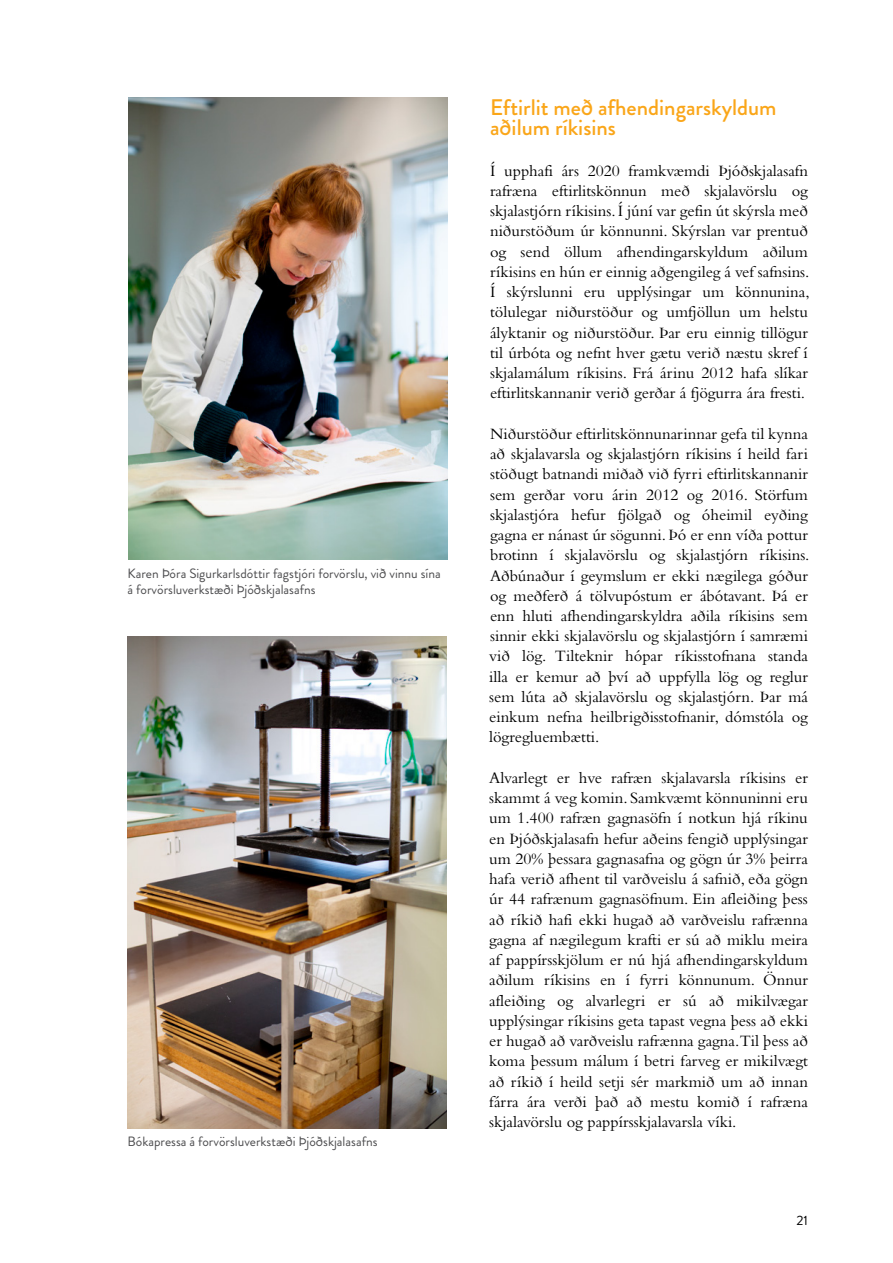
<style>
.page{position:relative;width:893px;height:1263px;background:#fff}
.page>*{position:absolute;margin:0;border:0;box-sizing:border-box;transform-origin:0 0}
.t1{font:500 22.5px/20.2px "Brandon Grotesque";color:#faa619}
.t2{font:16.5px/20.2px "Bembo Std";color:#000;text-align:justify}
.t3{font:13.5px/16.2px "Brandon Grotesque";color:#4c4c4e}
.t4{font:13.5px "Brandon Grotesque";color:#000}
</style>
<div class="page">
<img style="left:129px;top:98px;width:319px;height:461px">
<img style="left:128px;top:637px;width:319px;height:491px">
<p class="t3" style="left:128px;top:565px;width:315px">Karen Þóra Sigurkarlsdóttir fagstjóri forvörslu, við vinnu sína á forvörsluverkstæði Þjóðskjalasafns</p>
<p class="t3" style="left:128px;top:1133px;width:251px">Bókapressa á forvörsluverkstæði Þjóðskjalasafns</p>
<h1 class="t1" style="left:490px;top:97px;width:288px">Eftirlit með afhendingarskyldum aðilum ríkisins</h1>
<p class="t2" style="left:490px;top:160px;width:321px">Í upphafi árs 2020 framkvæmdi Þjóðskjalasafn rafræna eftirlitskönnun með skjalavörslu og skjalastjórn ríkisins. Í júní var gefin út skýrsla með niðurstöðum úr könnunni. Skýrslan var prentuð og send öllum afhendingarskyldum aðilum ríkisins en hún er einnig aðgengileg á vef safnsins.<br>Í skýrslunni eru upplýsingar um könnunina, tölulegar niðurstöður og umfjöllun um helstu ályktanir og niðurstöður. Þar eru einnig tillögur til úrbóta og nefnt hver gætu verið næstu skref í skjalamálum ríkisins. Frá árinu 2012 hafa slíkar eftirlitskannanir verið gerðar á fjögurra ára fresti.</p>
<p class="t2" style="left:489px;top:423px;width:322px">Niðurstöður eftirlitskönnunarinnar gefa til kynna að skjalavarsla og skjalastjórn ríkisins í heild fari stöðugt batnandi miðað við fyrri eftirlitskannanir sem gerðar voru árin 2012 og 2016. Störfum skjalastjóra hefur fjölgað og óheimil eyðing gagna er nánast úr sögunni. Þó er enn víða pottur brotinn í skjalavörslu og skjalastjórn ríkisins.<br>Aðbúnaður í geymslum er ekki nægilega góður og meðferð á tölvupóstum er ábótavant. Þá er enn hluti afhendingarskyldra aðila ríkisins sem sinnir ekki skjalavörslu og skjalastjórn í samræmi við lög. Tilteknir hópar ríkisstofnana standa illa er kemur að því að uppfylla lög og reglur sem lúta að skjalavörslu og skjalastjórn. Þar má einkum nefna heilbrigðisstofnanir, dómstóla og lögregluembætti.</p>
<p class="t2" style="left:489px;top:767px;width:320px">Alvarlegt er hve rafræn skjalavarsla ríkisins er skammt á veg komin. Samkvæmt könnuninni eru um 1.400 rafræn gagnasöfn í notkun hjá ríkinu en Þjóðskjalasafn hefur aðeins fengið upplýsingar um 20% þessara gagnasafna og gögn úr 3% þeirra hafa verið afhent til varðveislu á safnið, eða gögn úr 44 rafrænum gagnasöfnum. Ein afleiðing þess að ríkið hafi ekki hugað að varðveislu rafrænna gagna af nægilegum krafti er sú að miklu meira af pappírsskjölum er nú hjá afhendingarskyldum aðilum ríkisins en í fyrri könnunum. Önnur afleiðing og alvarlegri er sú að mikilvægar upplýsingar ríkisins geta tapast vegna þess að ekki er hugað að varðveislu rafrænna gagna.Til þess að koma þessum málum í betri farveg er mikilvægt að ríkið í heild setji sér markmið um að innan fárra ára verði það að mestu komið í rafræna skjalavörslu og pappírsskjalavarsla víki.</p>
<p class="t4" style="left:796px;top:1211px;width:13px">21</p>
</div>
